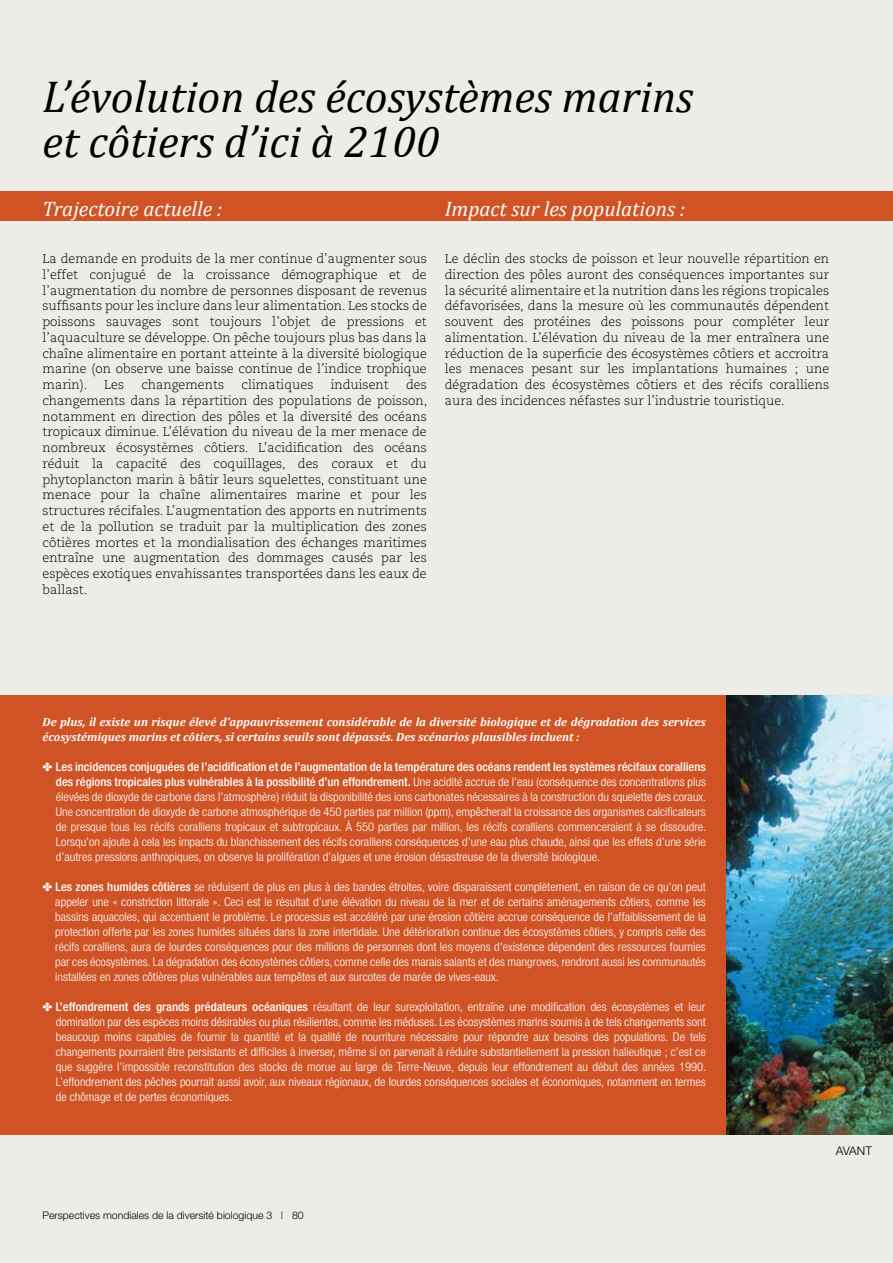
<style>
.page{position:relative;width:893px;height:1263px;background:#edece6}
.page>*{position:absolute;margin:0;border:0;box-sizing:border-box;transform-origin:0 0}
.t1{font:italic 45px/45px "Cambria";color:#000}
.t2{font:italic 21px "Cambria";color:#fff}
.t3{font:300 12.75px/15.8px "Caecilia LT Std";color:#000;text-align:justify}
.t4{font:300 condensed 12px/15px "Helvetica Neue";color:#fff;text-align:justify;scale:1.05 1}
.t5{font:italic 700 12px/15px "Cambria";color:#fff}
.t6{font:300 12px "Helvetica Neue";letter-spacing:-.025em;color:#000}
.t7{font:300 10.5px "Helvetica Neue";color:#000}
.s1{font-weight:500}
</style>
<div class="page">
<div style="left:0;top:191px;width:893px;height:30px;background:#d05326"></div>
<div style="left:0;top:695px;width:731px;height:440px;background:#d05326"></div>
<img style="left:726px;top:695px;width:167px;height:440px">
<h1 class="t1" style="left:43px;top:73px;width:652px">L’évolution des écosystèmes marins et côtiers d’ici à 2100</h1>
<h2 class="t2" style="left:43px;top:196px;width:181px">Trajectoire actuelle :</h2>
<p class="t3" style="left:43px;top:251px;width:386px">La demande en produits de la mer continue d’augmenter sous l’effet conjugué de la croissance démographique et de l’augmentation du nombre de personnes disposant de revenus suffisants pour les inclure dans leur alimentation. Les stocks de poissons sauvages sont toujours l’objet de pressions et l’aquaculture se développe. On pêche toujours plus bas dans la chaîne alimentaire en portant atteinte à la diversité biologique marine (on observe une baisse continue de l’indice trophique marin).</p>
<p class="t3" style="left:104px;top:377px;width:22px">Les</p>
<p class="t3" style="left:141px;top:377px;width:84px">changements</p>
<p class="t3" style="left:241px;top:377px;width:73px">climatiques</p>
<p class="t3" style="left:331px;top:377px;width:60px">induisent</p>
<p class="t3" style="left:43px;top:377px;width:386px;text-indent:364px">des changements dans la répartition des populations de poisson, notamment en direction des pôles et la diversité des océans tropicaux diminue. L’élévation du niveau de la mer menace de nombreux écosystèmes côtiers. L’acidification des océans réduit la capacité des coquillages, des coraux et du phytoplancton marin à bâtir leurs squelettes, constituant une menace pour la chaîne alimentaires marine et pour les structures récifales. L’augmentation des apports en nutriments et de la pollution se traduit par la multiplication des zones côtières mortes et la mondialisation des échanges maritimes entraîne une augmentation des dommages causés par les espèces exotiques envahissantes transportées dans les eaux de ballast.</p>
<h2 class="t2" style="left:445px;top:196px;width:242px">Impact sur les populations :</h2>
<p class="t3" style="left:445px;top:251px;width:386px">Le déclin des stocks de poisson et leur nouvelle répartition en direction des pôles auront des conséquences importantes sur la sécurité alimentaire et la nutrition dans les régions tropicales défavorisées, dans la mesure où les communautés dépendent souvent des protéines des poissons pour compléter leur alimentation. L’élévation du niveau de la mer entraînera une réduction de la superficie des écosystèmes côtiers et accroitra les menaces pesant sur les implantations humaines ; une dégradation des écosystèmes côtiers et des récifs coralliens aura des incidences néfastes sur l’industrie touristique.</p>
<p class="t5" style="left:43px;top:714px;width:665px">De plus, il existe un risque élevé d’appauvrissement considérable de la diversité biologique et de dégradation des services écosystémiques marins et côtiers, si certains seuils sont dépassés. Des scénarios plausibles incluent :</p>
<p class="t4" style="left:56px;top:759px;width:621px;text-indent:-13px">✤ <span class="s1">Les incidences conjuguées de l’acidification et de l’augmentation de la température des océans rendent les systèmes récifaux coralliens des régions tropicales plus vulnérables à la possibilité d’un effondrement.</span> Une acidité accrue de l’eau (conséquence des concentrations plus élevées de dioxyde de carbone dans l’atmosphère) réduit la disponibilité des ions carbonates nécessaires à la construction du squelette des coraux.<br>Une concentration de dioxyde de carbone atmosphérique de 450 parties par million (ppm), empêcherait la croissance des organismes calcificateurs de presque tous les récifs coralliens tropicaux et subtropicaux. À 550 parties par million, les récifs coralliens commenceraient à se dissoudre.<br>Lorsqu’on ajoute à cela les impacts du blanchissement des récifs coralliens conséquences d’une eau plus chaude, ainsi que les effets d’une série d’autres pressions anthropiques, on observe la prolifération d’algues et une érosion désastreuse de la diversité biologique.</p>
<p class="t4" style="left:55px;top:879px;width:621px;text-indent:-13px">✤ <span class="s1">Les zones humides côtières</span> se réduisent de plus en plus à des bandes étroites, voire disparaissent complètement, en raison de ce qu’on peut appeler une « constriction littorale ». Ceci est le résultat d’une élévation du niveau de la mer et de certains aménagements côtiers, comme les bassins aquacoles, qui accentuent le problème. Le processus est accéléré par une érosion côtière accrue conséquence de l’affaiblissement de la protection offerte par les zones humides situées dans la zone intertidale. Une détérioration continue des écosystèmes côtiers, y compris celle des récifs coralliens, aura de lourdes conséquences pour des millions de personnes dont les moyens d'existence dépendent des ressources fournies par ces écosystèmes. La dégradation des écosystèmes côtiers, comme celle des marais salants et des mangroves, rendront aussi les communautés installées en zones côtières plus vulnérables aux tempêtes et aux surcotes de marée de vives-eaux.</p>
<p class="t4" style="left:56px;top:999px;width:621px;text-indent:-13px">✤ <span class="s1">L’effondrement des grands prédateurs océaniques</span> résultant de leur surexploitation, entraîne une modification des écosystèmes et leur domination par des espèces moins désirables ou plus résilientes, comme les méduses. Les écosystèmes marins soumis à de tels changements sont beaucoup moins capables de fournir la quantité et la qualité de nourriture nécessaire pour répondre aux besoins des populations. De tels changements pourraient être persistants et difficiles à inverser, même si on parvenait à réduire substantiellement la pression halieutique ; c’est ce que suggère l’impossible reconstitution des stocks de morue au large de Terre-Neuve, depuis leur effondrement au début des années 1990.<br>L’effondrement des pêches pourrait aussi avoir, aux niveaux régionaux, de lourdes conséquences sociales et économiques, notamment en termes de chômage et de pertes économiques.</p>
<p class="t7" style="left:43px;top:1209px;width:263px">Perspectives mondiales de la diversité biologique 3 | 80</p>
<p class="t6" style="left:836px;top:1144px;width:38px">AVANT</p>
</div>
